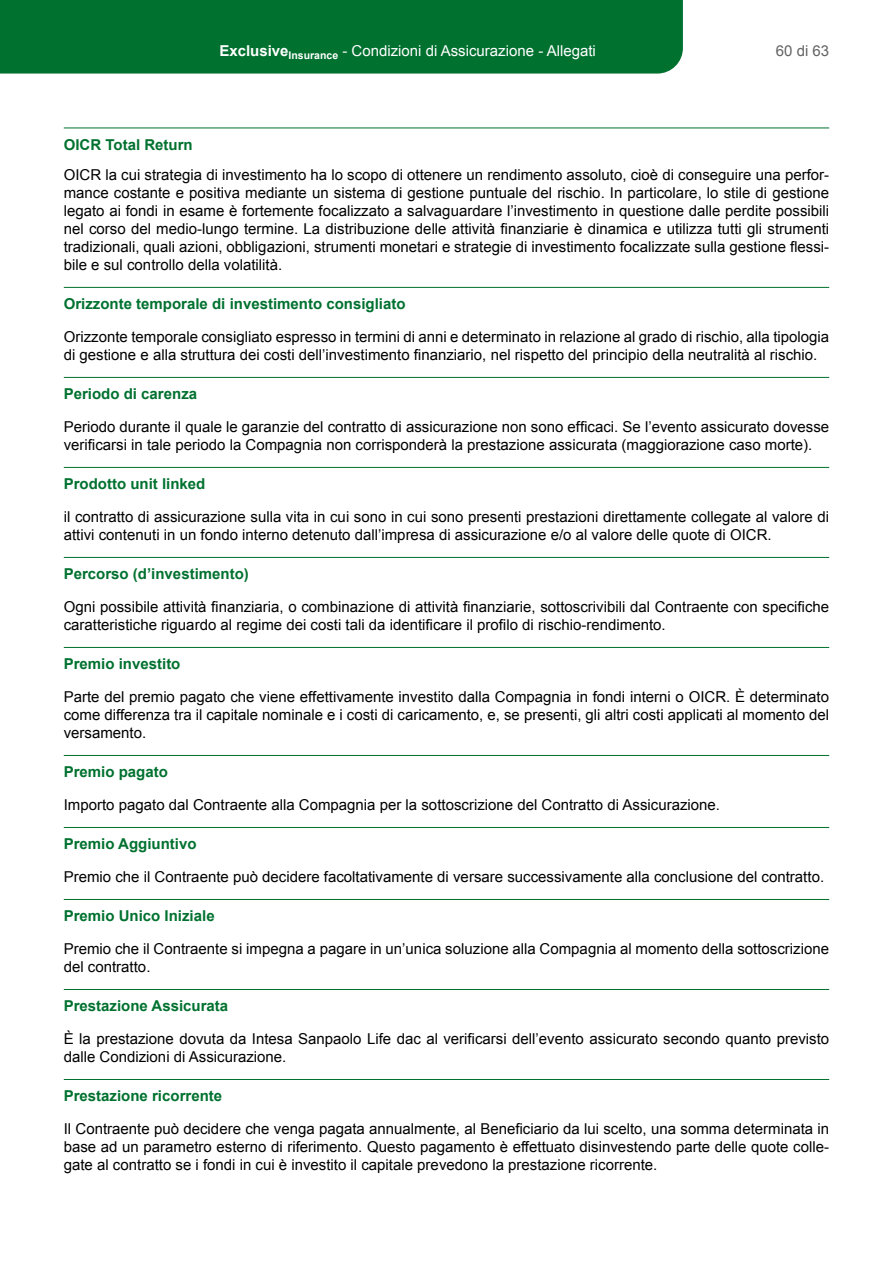
<style>
.page{position:relative;width:893px;height:1263px;background:#fff}
.page>*{position:absolute;margin:0;border:0;box-sizing:border-box;transform-origin:0 0}
.t1{font:15px/18px "Arial";color:#000}
.t2{font:700 15px "Arial";color:#00712f}
.t3{font:15px "Arial";color:#fff}
.t4{font:15px "Arial";color:#646363}
.s1{font-weight:700}
</style>
<div class="page">
<hr style="left:64px;top:128px;width:765px;height:1px;background:#00712f">
<hr style="left:64px;top:287px;width:765px;height:1px;background:#00712f">
<hr style="left:64px;top:377px;width:765px;height:1px;background:#00712f">
<hr style="left:64px;top:467px;width:765px;height:1px;background:#00712f">
<hr style="left:64px;top:557px;width:765px;height:1px;background:#00712f">
<hr style="left:64px;top:647px;width:765px;height:1px;background:#00712f">
<hr style="left:64px;top:755px;width:765px;height:1px;background:#00712f">
<hr style="left:64px;top:827px;width:765px;height:1px;background:#00712f">
<hr style="left:64px;top:899px;width:765px;height:1px;background:#00712f">
<hr style="left:64px;top:989px;width:765px;height:1px;background:#00712f">
<hr style="left:64px;top:1079px;width:765px;height:1px;background:#00712f">
<div style="left:0;top:0;width:683px;height:74px;background:#00712f"></div>
<p class="t3" style="left:219px;top:41px;width:378px"><span class="s1">Exclusive</span><sub>Insurance</sub> - Condizioni di Assicurazione - Allegati</p>
<p class="t4" style="left:776px;top:41px;width:55px">60 di 63</p>
<p class="t2" style="left:64px;top:134px;width:130px">OICR Total Return</p>
<p class="t1" style="left:64px;top:166px;width:767px;text-align:justify">OICR la cui strategia di investimento ha lo scopo di ottenere un rendimento assoluto, cioè di conseguire una perfor&shy;mance costante e positiva mediante un sistema di gestione puntuale del rischio. In particolare, lo stile di gestione legato ai fondi in esame è fortemente focalizzato a salvaguardare l’investimento in questione dalle perdite possibili nel corso del medio-lungo termine. La distribuzione delle attività finanziarie è dinamica e utilizza tutti gli strumenti tradizionali, quali azioni, obbligazioni, strumenti monetari e strategie di investimento focalizzate sulla gestione flessi&shy;bile e sul controllo della volatilità.</p>
<p class="t2" style="left:64px;top:294px;width:343px">Orizzonte temporale di investimento consigliato</p>
<p class="t1" style="left:64px;top:328px;width:767px">Orizzonte temporale consigliato espresso in termini di anni e determinato in relazione al grado di rischio, alla tipologia di gestione e alla struttura dei costi dell’investimento finanziario, nel rispetto del principio della neutralità al rischio.</p>
<p class="t2" style="left:64px;top:384px;width:135px">Periodo di carenza</p>
<p class="t1" style="left:64px;top:418px;width:767px">Periodo durante il quale le garanzie del contratto di assicurazione non sono efficaci. Se l’evento assicurato dovesse verificarsi in tale periodo la Compagnia non corrisponderà la prestazione assicurata (maggiorazione caso morte).</p>
<p class="t2" style="left:64px;top:474px;width:143px">Prodotto unit linked</p>
<p class="t1" style="left:64px;top:508px;width:767px">il contratto di assicurazione sulla vita in cui sono in cui sono presenti prestazioni direttamente collegate al valore di attivi contenuti in un fondo interno detenuto dall’impresa di assicurazione e/o al valore delle quote di OICR.</p>
<p class="t2" style="left:64px;top:564px;width:187px">Percorso (d’investimento)</p>
<p class="t1" style="left:64px;top:598px;width:767px">Ogni possibile attività finanziaria, o combinazione di attività finanziarie, sottoscrivibili dal Contraente con specifiche caratteristiche riguardo al regime dei costi tali da identificare il profilo di rischio-rendimento.</p>
<p class="t2" style="left:64px;top:654px;width:118px">Premio investito</p>
<p class="t1" style="left:64px;top:688px;width:767px;text-align:justify">Parte del premio pagato che viene effettivamente investito dalla Compagnia in fondi interni o OICR. È determinato come differenza tra il capitale nominale e i costi di caricamento, e, se presenti, gli altri costi applicati al momento del versamento.</p>
<p class="t2" style="left:64px;top:762px;width:106px">Premio pagato</p>
<p class="t1" style="left:64px;top:796px;width:658px">Importo pagato dal Contraente alla Compagnia per la sottoscrizione del Contratto di Assicurazione.</p>
<p class="t2" style="left:64px;top:834px;width:134px">Premio Aggiuntivo</p>
<p class="t1" style="left:64px;top:868px;width:762px">Premio che il Contraente può decidere facoltativamente di versare successivamente alla conclusione del contratto.</p>
<p class="t2" style="left:64px;top:906px;width:152px">Premio Unico Iniziale</p>
<p class="t1" style="left:64px;top:940px;width:767px">Premio che il Contraente si impegna a pagare in un’unica soluzione alla Compagnia al momento della sottoscrizione del contratto.</p>
<p class="t2" style="left:64px;top:996px;width:166px">Prestazione Assicurata</p>
<p class="t1" style="left:64px;top:1030px;width:767px">È la prestazione dovuta da Intesa Sanpaolo Life dac al verificarsi dell’evento assicurato secondo quanto previsto dalle Condizioni di Assicurazione.</p>
<p class="t2" style="left:64px;top:1086px;width:160px">Prestazione ricorrente</p>
<p class="t1" style="left:64px;top:1120px;width:767px;text-align:justify">Il Contraente può decidere che venga pagata annualmente, al Beneficiario da lui scelto, una somma determinata in base ad un parametro esterno di riferimento. Questo pagamento è effettuato disinvestendo parte delle quote colle&shy;gate al contratto se i fondi in cui è investito il capitale prevedono la prestazione ricorrente.</p>
</div>
